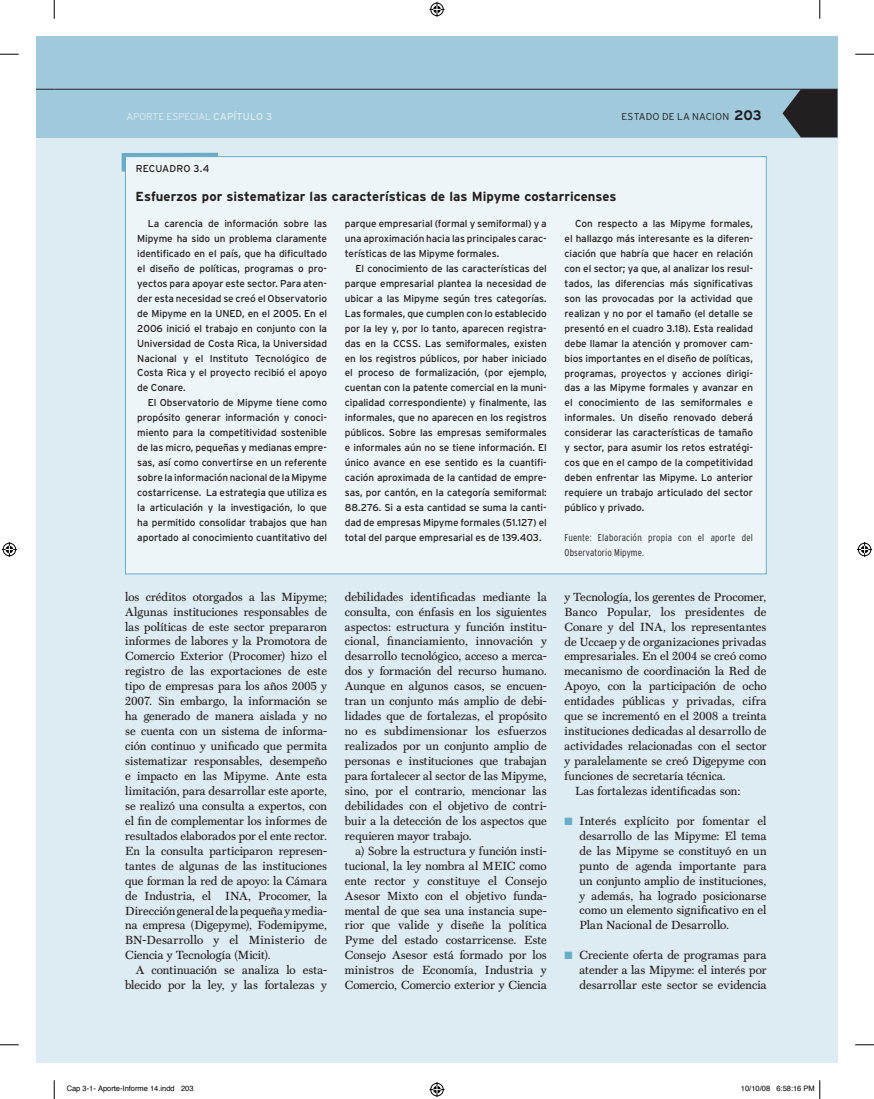
<style>
.page{position:relative;width:874px;height:1099px;background:#fff}
.page>*{position:absolute;margin:0;border:0;box-sizing:border-box;transform-origin:0 0}
.t1{font:700 13.12px "Interstate";color:#231f20}
.t2{font:11.88px/15px "Scotch Text";letter-spacing:.005em;color:#231f20;text-align:justify}
.t3{font:10px/15px "Interstate";letter-spacing:-.01em;color:#231f20;text-align:justify}
.t4{font:300 condensed 10px/15px "Interstate";letter-spacing:.015em;color:#231f20}
.t5{font:300 10px "Interstate";letter-spacing:-.015em;color:#ddebf2}
.t6{font:300 10px "Interstate";letter-spacing:.015em;color:#231f20}
.t7{font:10px "Interstate";letter-spacing:.01em;color:#231f20}
.t8{font:7.5px "Helvetica";color:#000}
.s1{font-weight:400}
.s2{font-weight:700;font-size:13.75px}
.s3{color:#6aacc8}
</style>
<div class="page">
<div style="left:36px;top:36px;width:18px;height:1026px;background:#ddebf2"></div>
<div style="left:36px;top:36px;width:18px;height:102px;background:#a0c9dc"></div>
<svg style="left:36px;top:89px;width:18px;height:1px"></svg>
<div style="left:54px;top:36px;width:783px;height:1026px;background:#ddebf2"></div>
<div style="left:54px;top:36px;width:783px;height:102px;background:#a0c9dc"></div>
<hr style="left:54px;top:89px;width:783px;height:1px;background:#231f20">
<svg style="left:782px;top:89px;width:55px;height:48px"></svg>
<div style="left:125px;top:156px;width:641px;height:418px;background:#edf5f8;border:1px solid #6aacc8"></div>
<svg style="left:121px;top:152px;width:101px;height:23px"></svg>
<svg style="left:0;top:53px;width:19px;height:2px"></svg>
<svg style="left:855px;top:53px;width:18px;height:2px"></svg>
<svg style="left:0;top:1044px;width:19px;height:1px"></svg>
<svg style="left:855px;top:1044px;width:18px;height:1px"></svg>
<svg style="left:53px;top:0;width:2px;height:19px"></svg>
<svg style="left:53px;top:1080px;width:2px;height:18px"></svg>
<svg style="left:819px;top:0;width:1px;height:19px"></svg>
<svg style="left:429px;top:2px;width:15px;height:15px"></svg>
<svg style="left:429px;top:1082px;width:15px;height:14px"></svg>
<svg style="left:2px;top:542px;width:15px;height:15px"></svg>
<svg style="left:857px;top:542px;width:14px;height:15px"></svg>
<svg style="left:819px;top:1080px;width:1px;height:18px"></svg>
<p class="t5" style="left:126px;top:111px;width:147px">APORTE ESPECIAL <span class="s1">CAPÍTULO 3</span></p>
<p class="t6" style="left:621px;top:111px;width:142px">ESTADO DE LA NACION <span class="s2">203</span></p>
<p class="t7" style="left:136px;top:163px;width:75px">RECUADRO 3.4</p>
<p class="t1" style="left:135px;top:188px;width:482px">Esfuerzos por sistematizar las características de las Mipyme costarricenses</p>
<p class="t3" style="left:137px;top:216px;width:191px;text-indent:11px">La carencia de información sobre las Mipyme ha sido un problema claramente identificado en el país, que ha dificultado el diseño de políticas, programas o pro&shy;yectos para apoyar este sector. Para aten&shy;der esta necesidad se creó el Observatorio de Mipyme en la UNED, en el 2005. En el 2006 inició el trabajo en conjunto con la Universidad de Costa Rica, la Universidad Nacional y el Instituto Tecnológico de Costa Rica y el proyecto recibió el apoyo de Conare.</p>
<p class="t3" style="left:137px;top:395px;width:191px;text-indent:11px">El Observatorio de Mipyme tiene como propósito generar información y conoci&shy;miento para la competitividad sostenible de las micro, pequeñas y medianas empre&shy;sas, así como convertirse en un referente sobre la información nacional de la Mipyme costarricense. La estrategia que utiliza es la articulación y la investigación, lo que ha permitido consolidar trabajos que han aportado al conocimiento cuantitativo del</p>
<p class="t3" style="left:345px;top:216px;width:203px">parque empresarial (formal y semiformal) y a una aproximación hacia las principales carac&shy;terísticas de las Mipyme formales.</p>
<p class="t3" style="left:345px;top:261px;width:203px;text-indent:11px">El conocimiento de las características del parque empresarial plantea la necesidad de ubicar a las Mipyme según tres categorías.<br>Las formales, que cumplen con lo establecido por la ley y, por lo tanto, aparecen registra&shy;das en la CCSS. Las semiformales, existen en los registros públicos, por haber iniciado el proceso de formalización, (por ejemplo, cuentan con la patente comercial en la muni&shy;cipalidad correspondiente) y finalmente, las informales, que no aparecen en los registros públicos. Sobre las empresas semiformales e informales aún no se tiene información. El único avance en ese sentido es la cuantifi&shy;cación aproximada de la cantidad de empre&shy;sas, por cantón, en la categoría semiformal:<br>88.276. Si a esta cantidad se suma la canti&shy;dad de empresas Mipyme formales (51.127) el total del parque empresarial es de 139.403.</p>
<p class="t3" style="left:564px;top:216px;width:190px;text-indent:11px">Con respecto a las Mipyme formales, el hallazgo más interesante es la diferen&shy;ciación que habría que hacer en relación con el sector; ya que, al analizar los resul&shy;tados, las diferencias más significativas son las provocadas por la actividad que realizan y no por el tamaño (el detalle se presentó en el cuadro 3.18). Esta realidad debe llamar la atención y promover cam&shy;bios importantes en el diseño de políticas, programas, proyectos y acciones dirigi&shy;das a las Mipyme formales y avanzar en el conocimiento de las semiformales e informales. Un diseño renovado deberá considerar las características de tamaño y sector, para asumir los retos estratégi&shy;cos que en el campo de la competitividad deben enfrentar las Mipyme. Lo anterior requiere un trabajo articulado del sector público y privado.</p>
<p class="t4" style="left:564px;top:530px;width:190px">Fuente: Elaboración propia con el aporte del<br>Observatorio Mipyme.</p>
<p class="t2" style="left:125px;top:589px;width:203px">los créditos otorgados a las Mipyme; Algunas instituciones responsables de las políticas de este sector prepararon informes de labores y la Promotora de Comercio Exterior (Procomer) hizo el registro de las exportaciones de este tipo de empresas para los años 2005 y 2007. Sin embargo, la información se ha generado de manera aislada y no se cuenta con un sistema de informa&shy;ción continuo y unificado que permita sistematizar responsables, desempeño e impacto en las Mipyme. Ante esta limitación, para desarrollar este aporte, se realizó una consulta a expertos, con el fin de complementar los informes de resultados elaborados por el ente rector.<br>En la consulta participaron represen&shy;tantes de algunas de las instituciones que forman la red de apoyo: la Cámara de Industria, el INA, Procomer, la Dirección general de la pequeña y media&shy;na empresa (Digepyme), Fodemipyme, BN-Desarrollo y el Ministerio de Ciencia y Tecnología (Micit).</p>
<p class="t2" style="left:125px;top:962px;width:203px;text-align:right">A continuación se analiza lo esta&shy;blecido por la ley, y las fortalezas y</p>
<p class="t2" style="left:345px;top:589px;width:203px">debilidades identificadas mediante la consulta, con énfasis en los siguientes aspectos: estructura y función institu&shy;cional, financiamiento, innovación y desarrollo tecnológico, acceso a merca&shy;dos y formación del recurso humano.<br>Aunque en algunos casos, se encuen&shy;tran un conjunto más amplio de debi&shy;lidades que de fortalezas, el propósito no es subdimensionar los esfuerzos realizados por un conjunto amplio de personas e instituciones que trabajan para fortalecer al sector de las Mipyme, sino, por el contrario, mencionar las debilidades con el objetivo de contri&shy;buir a la detección de los aspectos que requieren mayor trabajo.</p>
<p class="t2" style="left:345px;top:843px;width:203px;text-indent:11px">a) Sobre la estructura y función insti&shy;tucional, la ley nombra al MEIC como ente rector y constituye el Consejo Asesor Mixto con el objetivo funda&shy;mental de que sea una instancia supe&shy;rior que valide y diseñe la política Pyme del estado costarricense. Este Consejo Asesor está formado por los ministros de Economía, Industria y Comercio, Comercio exterior y Ciencia</p>
<p class="t2" style="left:564px;top:589px;width:203px">y Tecnología, los gerentes de Procomer,</p>
<p class="t2" style="left:564px;top:604px;width:203px">Banco Popular, los presidentes de</p>
<p class="t2" style="left:564px;top:619px;width:203px">Conare y del INA, los representantes</p>
<p class="t2" style="left:564px;top:634px;width:203px">de Uccaep y de organizaciones privadas</p>
<p class="t2" style="left:564px;top:649px;width:203px">empresariales. En el 2004 se creó como</p>
<p class="t2" style="left:564px;top:663px;width:203px">mecanismo de coordinación la Red de</p>
<p class="t2" style="left:564px;top:678px;width:203px">Apoyo, con la participación de ocho</p>
<p class="t2" style="left:564px;top:693px;width:203px">entidades públicas y privadas, cifra</p>
<p class="t2" style="left:564px;top:708px;width:203px">que se incrementó en el 2008 a treinta</p>
<p class="t2" style="left:564px;top:723px;width:203px">instituciones dedicadas al desarrollo de</p>
<p class="t2" style="left:564px;top:738px;width:203px">actividades relacionadas con el sector</p>
<p class="t2" style="left:564px;top:753px;width:203px">y paralelamente se creó Digepyme con</p>
<p class="t2" style="left:564px;top:768px;width:163px">funciones de secretaría técnica.</p>
<p class="t2" style="left:575px;top:783px;width:166px">Las fortalezas identificadas son:</p>
<p class="t2" style="left:579px;top:813px;width:188px;text-indent:-15px"><span class="s3">■</span> Interés explícito por fomentar el desarrollo de las Mipyme: El tema de las Mipyme se constituyó en un punto de agenda importante para un conjunto amplio de instituciones, y además, ha logrado posicionarse como un elemento significativo en el Plan Nacional de Desarrollo.</p>
<p class="t2" style="left:579px;top:947px;width:188px;text-indent:-15px"><span class="s3">■</span> Creciente oferta de programas para atender a las Mipyme: el interés por desarrollar este sector se evidencia</p>
<p class="t8" style="left:67px;top:1082px;width:128px">Cap 3-1- Aporte-Informe 14.indd 203</p>
<p class="t8" style="left:740px;top:1082px;width:75px">10/10/08 6:58:16 PM</p>
</div>
